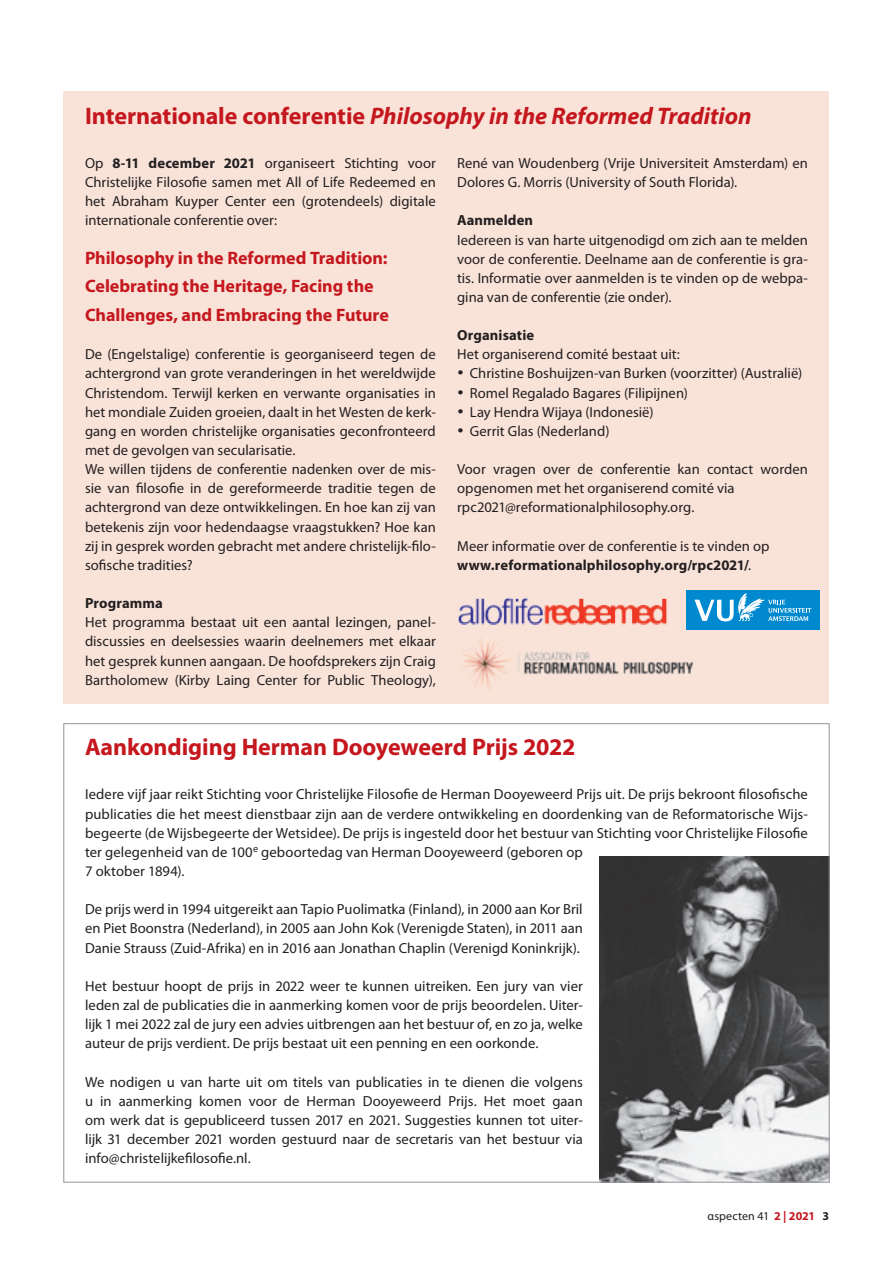
<style>
.page{position:relative;width:893px;height:1263px;background:#fff}
.page>*{position:absolute;margin:0;border:0;box-sizing:border-box;transform-origin:0 0}
.Subkop_bold_16p{font:italic 700 24px "Myriad Pro";color:#c5171e}
.Subkop_bold_16p-2{font:700 24px "Myriad Pro";letter-spacing:-.005em;color:#c5171e}
.Kop_INTRO{font:700 18px/28.7px "Myriad Pro";color:#c5171e}
.PL_TKST{font:14.7px/19.2px "Myriad Pro";letter-spacing:.005em;color:#231f20;text-align:justify}
.Opsomming_plat{font:14.7px "Myriad Pro";color:#231f20}
.PL_TKST-2{font:700 14.7px "Myriad Pro";letter-spacing:.005em;color:#231f20}
.Tussenkop{font:700 14.7px "Myriad Pro";letter-spacing:.005em;color:#231f20}
.t1{font:12px "Myriad Pro";letter-spacing:.015em;color:#231f20}
.s1{font-style:normal}
.s2{font-weight:700}
.s3{font-weight:400}
.s4{font-weight:700;color:#c5171e}
</style>
<div class="page">
<img style="left:600px;top:857px;width:228px;height:323px">
<div style="left:64px;top:91px;width:765px;height:613px;background:#f9e3d9"></div>
<img style="left:458px;top:597px;width:209px;height:27px">
<div style="left:686px;top:590px;width:134px;height:40px;background:#0089cf"></div>
<svg style="left:694px;top:593px;width:117px;height:28px"></svg>
<img style="left:462px;top:637px;width:232px;height:53px">
<p class="Subkop_bold_16p" style="left:85px;top:100px;width:668px"><span class="s1">Internationale conferentie</span> Philosophy in the Reformed Tradition</p>
<p class="PL_TKST" style="left:85px;top:154px;width:352px">Op <span class="s2">8-11 december 2021</span> organiseert Stichting voor Christelijke Filosofie samen met All of Life Redeemed en het Abraham Kuyper Center een (grotendeels) digitale internationale conferentie over:</p>
<p class="Kop_INTRO" style="left:85px;top:243px;width:305px">Philosophy in the Reformed Tradition:<br>Celebrating the Heritage, Facing the<br>Challenges, and Embracing the Future</p>
<p class="PL_TKST" style="left:85px;top:345px;width:352px">De (Engelstalige) conferentie is georganiseerd tegen de achtergrond van grote veranderingen in het wereldwijde Christendom. Terwijl kerken en verwante organisaties in het mondiale Zuiden groeien, daalt in het Westen de kerk&shy;gang en worden christelijke organisaties geconfronteerd met de gevolgen van secularisatie.</p>
<p class="PL_TKST" style="left:85px;top:460px;width:352px">We willen tijdens de conferentie nadenken over de mis&shy;sie van filosofie in de gereformeerde traditie tegen de achtergrond van deze ontwikkelingen. En hoe kan zij van betekenis zijn voor hedendaagse vraagstukken? Hoe kan zij in gesprek worden gebracht met andere christelijk-filo&shy;sofische tradities?</p>
<p class="Tussenkop" style="left:85px;top:595px;width:79px">Programma</p>
<p class="PL_TKST" style="left:85px;top:613px;width:352px">Het programma bestaat uit een aantal lezingen, panel&shy;discussies en deelsessies waarin deelnemers met elkaar het gesprek kunnen aangaan. De hoofdsprekers zijn Craig Bartholomew (Kirby Laing Center for Public Theology),</p>
<p class="PL_TKST" style="left:457px;top:154px;width:352px">René van Woudenberg (Vrije Universiteit Amsterdam) en<br>Dolores G. Morris (University of South Florida).</p>
<p class="Tussenkop" style="left:457px;top:212px;width:78px">Aanmelden</p>
<p class="PL_TKST" style="left:457px;top:230px;width:352px">Iedereen is van harte uitgenodigd om zich aan te melden voor de conferentie. Deelname aan de conferentie is gra&shy;tis. Informatie over aanmelden is te vinden op de webpa&shy;gina van de conferentie (zie onder).</p>
<p class="Tussenkop" style="left:457px;top:327px;width:79px">Organisatie</p>
<p class="PL_TKST" style="left:457px;top:345px;width:224px">Het organiserend comité bestaat uit:</p>
<p class="Opsomming_plat" style="left:457px;top:365px;width:347px">• Christine Boshuijzen-van Burken (voorzitter) (Australië)</p>
<p class="Opsomming_plat" style="left:457px;top:385px;width:232px">• Romel Regalado Bagares (Filipijnen)</p>
<p class="Opsomming_plat" style="left:457px;top:404px;width:198px">• Lay Hendra Wijaya (Indonesië)</p>
<p class="Opsomming_plat" style="left:457px;top:423px;width:154px">• Gerrit Glas (Nederland)</p>
<p class="PL_TKST" style="left:457px;top:460px;width:352px">Voor vragen over de conferentie kan contact worden opgenomen met het organiserend comité via</p>
<p class="PL_TKST" style="left:457px;top:498px;width:239px">rpc2021@reformationalphilosophy.org.</p>
<p class="PL_TKST" style="left:457px;top:536px;width:314px">Meer informatie over de conferentie is te vinden op</p>
<p class="PL_TKST-2" style="left:457px;top:557px;width:296px">www.reformationalphilosophy.org/rpc2021/<span class="s3">.</span></p>
<p class="Subkop_bold_16p-2" style="left:85px;top:734px;width:492px">Aankondiging Herman Dooyeweerd Prijs 2022</p>
<p class="PL_TKST" style="left:85px;top:785px;width:724px;text-align:left">Iedere vijf jaar reikt Stichting voor Christelijke Filosofie de Herman Dooyeweerd Prijs uit. De prijs bekroont filosofische publicaties die het meest dienstbaar zijn aan de verdere ontwikkeling en doordenking van de Reformatorische Wijs&shy;begeerte (de Wijsbegeerte der Wetsidee). De prijs is ingesteld door het bestuur van Stichting voor Christelijke Filosofie ter gelegenheid van de 100<sup>e</sup> geboortedag van Herman Dooyeweerd (geboren op<br>7 oktober 1894).</p>
<p class="PL_TKST" style="left:85px;top:900px;width:499px">De prijs werd in 1994 uitgereikt aan Tapio Puolimatka (Finland), in 2000 aan Kor Bril en Piet Boonstra (Nederland), in 2005 aan John Kok (Verenigde Staten), in 2011 aan Danie Strauss (Zuid-Afrika) en in 2016 aan Jonathan Chaplin (Verenigd Koninkrijk).</p>
<p class="PL_TKST" style="left:85px;top:976px;width:499px">Het bestuur hoopt de prijs in 2022 weer te kunnen uitreiken. Een jury van vier leden zal de publicaties die in aanmerking komen voor de prijs beoordelen. Uiter&shy;lijk 1 mei 2022 zal de jury een advies uitbrengen aan het bestuur of, en zo ja, welke auteur de prijs verdient. De prijs bestaat uit een penning en een oorkonde.</p>
<p class="PL_TKST" style="left:85px;top:1072px;width:499px">We nodigen u van harte uit om titels van publicaties in te dienen die volgens u in aanmerking komen voor de Herman Dooyeweerd Prijs. Het moet gaan om werk dat is gepubliceerd tussen 2017 en 2021. Suggesties kunnen tot uiter&shy;lijk 31 december 2021 worden gestuurd naar de secretaris van het bestuur via info@christelijkefilosofie.nl.</p>
<p class="t1" style="left:707px;top:1210px;width:123px">αspecten 41 <span class="s4">2 | 2021</span> <span class="s2">3</span></p>
</div>
